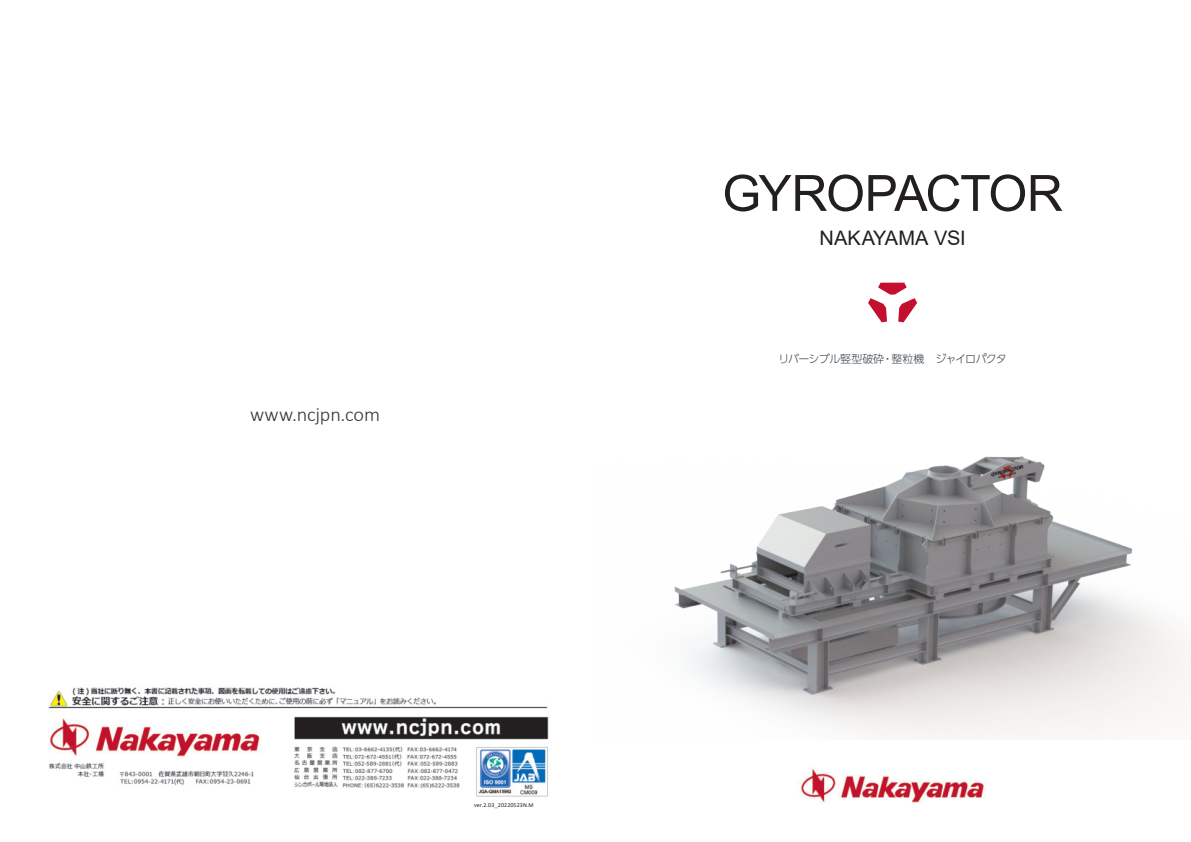
<style>
.page{position:relative;width:1191px;height:842px;background:#fff}
.page>*{position:absolute;margin:0;border:0;box-sizing:border-box;transform-origin:0 0}
.t1{font:50px "Arial";letter-spacing:-.03em;color:#231f20}
.t2{font:300 20px "Calibri";letter-spacing:-.005em;color:#313940}
.t3{font:20px "Arial";letter-spacing:.005em;color:#231f20}
.t4{font:300 11px "UD Shin Go Pr 6 N";letter-spacing:-.055em;color:#3d474e}
.t5{font:6px "Calibri";letter-spacing:.015em;color:#231f20}
</style>
<div class="page">
<img style="left:48px;top:687px;width:501px;height:110px">
<img style="left:674px;top:456px;width:517px;height:282px">
<svg style="left:868px;top:283px;width:49px;height:39px"></svg>
<img style="left:800px;top:768px;width:185px;height:35px">
<h2 class="t2" style="left:250px;top:408px;width:131px">www.ncjpn.com</h2>
<p class="t5" style="left:474px;top:803px;width:61px">ver.2.03_20220523N.M</p>
<h1 class="t1" style="left:722px;top:164px;width:342px">GYROPACTOR</h1>
<h2 class="t3" style="left:819px;top:227px;width:148px">NAKAYAMA VSI</h2>
<p class="t4" style="left:778px;top:350px;width:230px">リバーシブル竪型破砕・整粒機　ジャイロパクタ</p>
</div>
